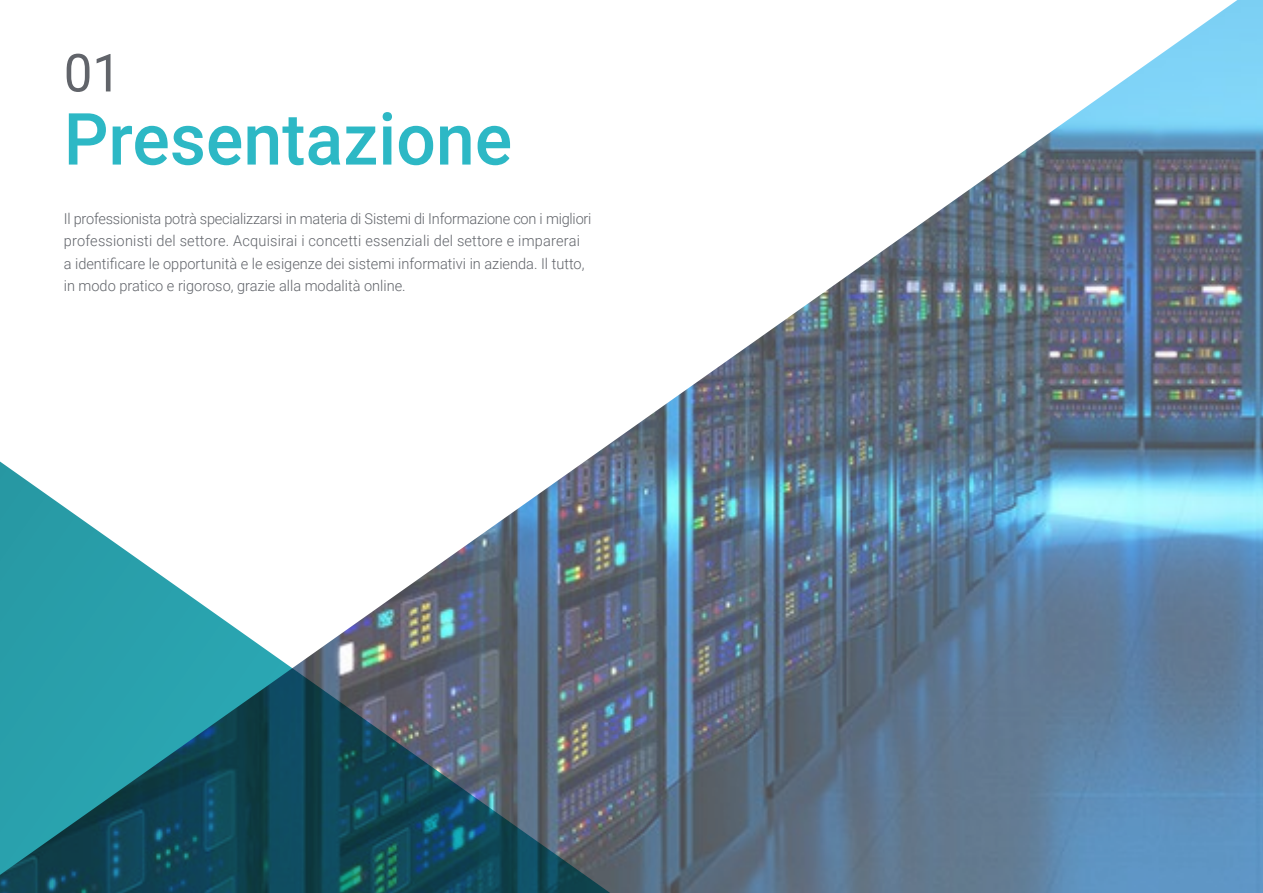
<style>
.page{position:relative;width:1263px;height:893px;background:#fff}
.page>*{position:absolute;margin:0;border:0;box-sizing:border-box;transform-origin:0 0}
.t1{font:500 72px "Roboto";color:#2db8c5}
.t2{font:52.5px "Roboto";color:#61646a}
.t3{font:300 15px/22.5px "Roboto";color:#61646a}
</style>
<div class="page">
<img style="left:606px;top:0;width:657px;height:893px">
<svg style="left:0;top:446px;width:640px;height:447px"></svg>
<h2 class="t2" style="left:64px;top:36px;width:59px">01</h2>
<h1 class="t1" style="left:64px;top:89px;width:450px">Presentazione</h1>
<p class="t3" style="left:64px;top:207px;width:529px">Il professionista potrà specializzarsi in materia di Sistemi di Informazione con i migliori professionisti del settore. Acquisirai i concetti essenziali del settore e imparerai a identificare le opportunità e le esigenze dei sistemi informativi in azienda. Il tutto, in modo pratico e rigoroso, grazie alla modalità online.</p>
</div>
